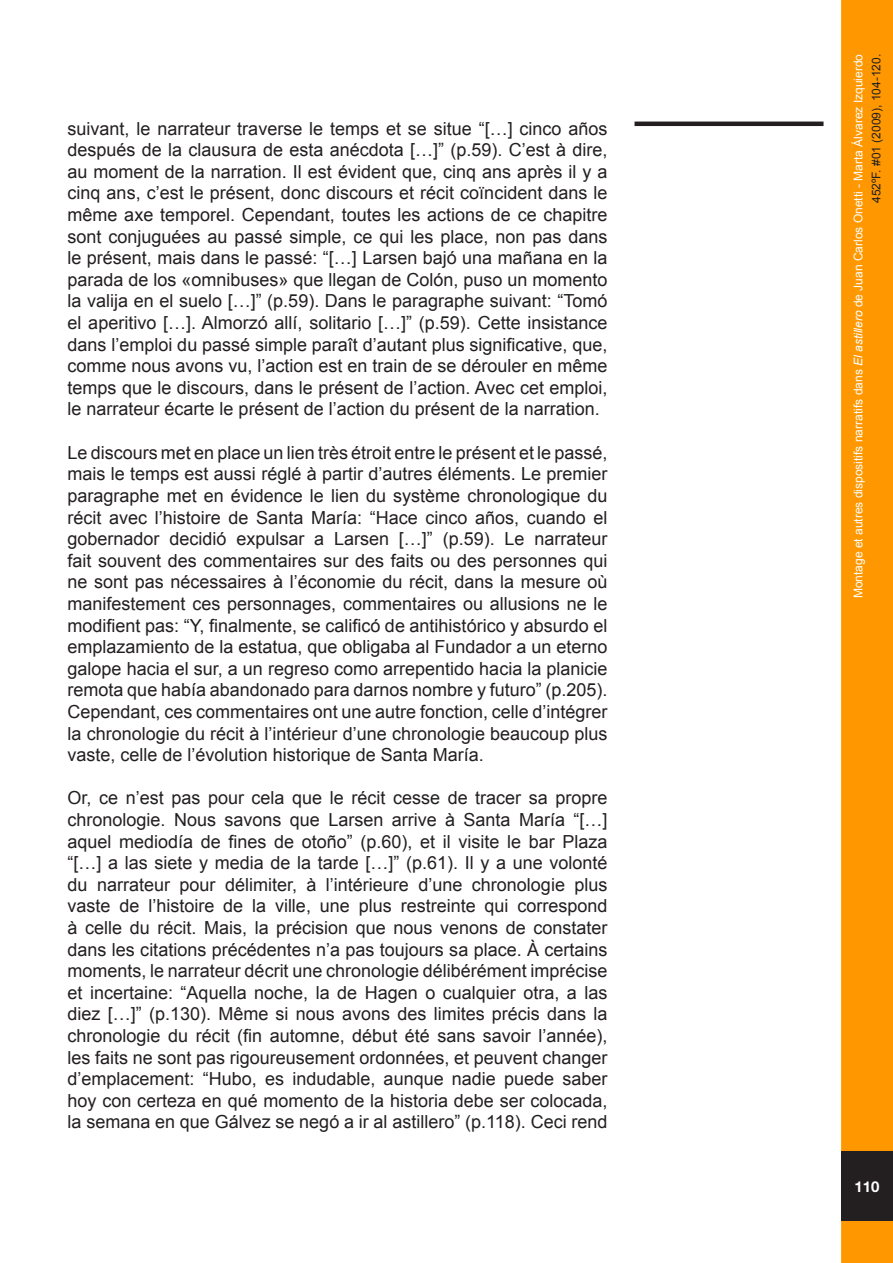
<style>
.page{position:relative;width:893px;height:1263px;background:#fff}
.page>*{position:absolute;margin:0;border:0;box-sizing:border-box;transform-origin:0 0}
.Estilo_de_párrafo_1{font:18px/21.6px "Arial";color:#231f20;text-align:justify}
.t1{font:700 15px "Helvetica Neue";color:#fff}
.t2{font:12px/18px "Arial";color:#fdfdfd;text-align:right}
.s1{font-style:italic}
.s2{color:#231f20}
</style>
<div class="page">
<div style="left:841px;top:0;width:52px;height:1263px;background:#ff9800;border:3px solid #ff9800"></div>
<div style="left:841px;top:1151px;width:52px;height:70px;background:#231f20"></div>
<hr style="left:634px;top:122px;width:189px;height:4px;background:#231f20">
<p class="Estilo_de_párrafo_1" style="left:68px;top:118px;width:541px">suivant, le narrateur traverse le temps et se situe “[…] cinco años después de la clausura de esta anécdota […]” (p.59). C’est à dire, au moment de la narration. Il est évident que, cinq ans après il y a cinq ans, c’est le présent, donc discours et récit coïncident dans le même axe temporel. Cependant, toutes les actions de ce chapitre sont conjuguées au passé simple, ce qui les place, non pas dans le présent, mais dans le passé: “[…] Larsen bajó una mañana en la parada de los «omnibuses» que llegan de Colón, puso un momento la valija en el suelo […]” (p.59). Dans le paragraphe suivant: “Tomó el aperitivo […]. Almorzó allí, solitario […]” (p.59). Cette insistance dans l’emploi du passé simple paraît d’autant plus significative, que, comme nous avons vu, l’action est en train de se dérouler en même temps que le discours, dans le présent de l’action. Avec cet emploi, le narrateur écarte le présent de l’action du présent de la narration.</p>
<p class="Estilo_de_párrafo_1" style="left:68px;top:442px;width:541px">Le discours met en place un lien très étroit entre le présent et le passé, mais le temps est aussi réglé à partir d’autres éléments. Le premier paragraphe met en évidence le lien du système chronologique du récit avec l’histoire de Santa María: “Hace cinco años, cuando el gobernador decidió expulsar a Larsen […]” (p.59). Le narrateur fait souvent des commentaires sur des faits ou des personnes qui ne sont pas nécessaires à l’économie du récit, dans la mesure où manifestement ces personnages, commentaires ou allusions ne le modifient pas: “Y, finalmente, se calificó de antihistórico y absurdo el emplazamiento de la estatua, que obligaba al Fundador a un eterno galope hacia el sur, a un regreso como arrepentido hacia la planicie remota que había abandonado para darnos nombre y futuro” (p.205).<br>Cependant, ces commentaires ont une autre fonction, celle d’intégrer la chronologie du récit à l’intérieur d’une chronologie beaucoup plus vaste, celle de l’évolution historique de Santa María.</p>
<p class="Estilo_de_párrafo_1" style="left:68px;top:787px;width:541px">Or, ce n’est pas pour cela que le récit cesse de tracer sa propre chronologie. Nous savons que Larsen arrive à Santa María “[…] aquel mediodía de fines de otoño” (p.60), et il visite le bar Plaza “[…] a las siete y media de la tarde […]” (p.61). Il y a une volonté du narrateur pour délimiter, à l’intérieure d’une chronologie plus vaste de l’histoire de la ville, une plus restreinte qui correspond à celle du récit. Mais, la précision que nous venons de constater dans les citations précédentes n’a pas toujours sa place. À certains moments, le narrateur décrit une chronologie délibérément imprécise et incertaine: “Aquella noche, la de Hagen o cualquier otra, a las diez […]” (p.130). Même si nous avons des limites précis dans la chronologie du récit (fin automne, début été sans savoir l’année), les faits ne sont pas rigoureusement ordonnées, et peuvent changer d’emplacement: “Hubo, es indudable, aunque nadie puede saber hoy con certeza en qué momento de la historia debe ser colocada, la semana en que Gálvez se negó a ir al astillero” (p.118). Ceci rend</p>
<p class="t2" style="left:849px;top:598px;width:546px;rotate:-90deg">Montage et autres dispositifs narratifs dans <span class="s1">El astillero</span> de Juan Carlos Onetti - Marta Álvarez Izquierdo<br><span class="s2">452ºF. #01 (2009), 104-120.</span></p>
<p class="t1" style="left:854px;top:1177px;width:27px">110</p>
</div>
